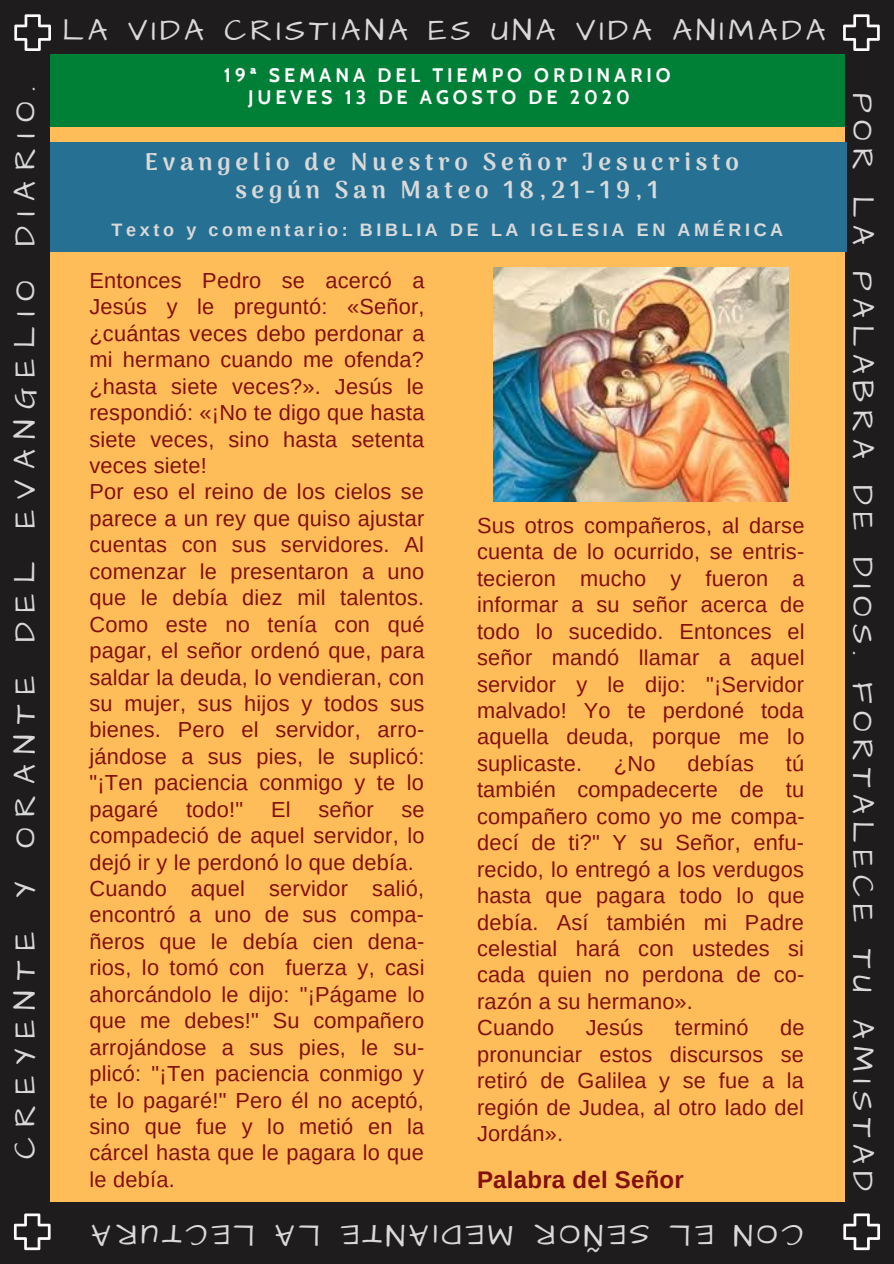
<style>
.page{position:relative;width:894px;height:1264px;background:#fff}
.page>*{position:absolute;margin:0;border:0;box-sizing:border-box;transform-origin:0 0}
.t1{font:30.9px "Architects Daughter";letter-spacing:.23em;color:#d9d9d9}
.t2{font:30.9px "Architects Daughter";letter-spacing:.345em;color:#d9d9d9}
.t3{font:30.9px "Architects Daughter";letter-spacing:.13em;color:#d9d9d9}
.t4{font:30.9px "Architects Daughter";letter-spacing:.125em;color:#d9d9d9}
.t5{font:900 24.15px/28px "Arima Madurai";letter-spacing:.2em;color:#d9d9d9;text-align:center}
.t6{font:700 24px "Arimo";letter-spacing:.01em;color:#840f0f}
.t7{font:21.75px/26.4px "Arimo";letter-spacing:.01em;color:#840f0f}
.t8{font:700 19.5px/22px "Cabin";letter-spacing:.2em;color:#fff}
.t9{font:700 18px "Arimo";letter-spacing:.2em;color:#d9d9d9}
</style>
<div class="page">
<div style="left:0;top:0;width:893px;height:1263px;background:#1e1c1c"></div>
<div style="left:51px;top:60px;width:794px;height:1141px;background:#ffbd59"></div>
<div style="left:51px;top:54px;width:793px;height:73px;background:#008037"></div>
<svg style="left:843px;top:14px;width:36px;height:37px"></svg>
<svg style="left:843px;top:1213px;width:36px;height:37px"></svg>
<svg style="left:14px;top:1213px;width:37px;height:37px"></svg>
<svg style="left:14px;top:14px;width:37px;height:37px"></svg>
<div style="left:51px;top:142px;width:795px;height:110px;background:#267093"></div>
<img style="left:493px;top:267px;width:295px;height:235px">
<h1 class="t2" style="left:4px;top:1159px;width:1074px;rotate:-90deg">CREYENTE Y ORANTE DEL EVANGELIO DIARIO.</h1>
<h1 class="t3" style="left:62px;top:10px;width:764px">LA VIDA CRISTIANA ES UNA VIDA ANIMADA</h1>
<p class="t8" style="left:248px;top:64px;width:424px;text-indent:-24px">19ª SEMANA DEL TIEMPO ORDINARIO<br>JUEVES 13 DE AGOSTO DE 2020</p>
<p class="t5" style="left:145px;top:147px;width:595px">Evangelio de Nuestro Señor Jesucristo según San Mateo 18,21-19,1</p>
<p class="t9" style="left:112px;top:220px;width:673px">Texto y comentario: BIBLIA DE LA IGLESIA EN AMÉRICA</p>
<p class="t7" style="left:89px;top:267px;width:336px">Entonces Pedro se acercó a<br>Jesús y le preguntó: «Señor, ¿cuántas veces debo perdonar a mi hermano cuando me ofenda? ¿hasta siete veces?». Jesús le respondió: «¡No te digo que hasta siete veces, sino hasta setenta veces siete!<br>Por eso el reino de los cielos se parece a un rey que quiso ajustar cuentas con sus servidores. Al comenzar le presentaron a uno que le debía diez mil talentos.<br>Como este no tenía con qué pagar, el señor ordenó que, para saldar la deuda, lo vendieran, con su mujer, sus hijos y todos sus bienes. Pero el servidor, arro&shy;jándose a sus pies, le suplicó: "¡Ten paciencia conmigo y te lo pagaré</p>
<p class="t7" style="left:186px;top:796px;width:59px">todo!"</p>
<p class="t7" style="left:271px;top:796px;width:21px">El</p>
<p class="t7" style="left:318px;top:796px;width:57px">señor</p>
<p class="t7" style="left:89px;top:796px;width:336px;text-indent:312px">se compadeció de aquel servidor, lo dejó ir y le perdonó lo que debía.<br>Cuando aquel servidor salió, encontró a uno de sus compa&shy;ñeros que le debía cien dena&shy;rios, lo tomó con fuerza y, casi ahorcándolo le dijo: "¡Págame lo que me debes!" Su compañero arrojándose a sus pies, le su&shy;plicó: "¡Ten paciencia conmigo y te lo pagaré!" Pero él no aceptó, sino que fue y lo metió en la cárcel hasta que le pagara lo que le debía.</p>
<p class="t7" style="left:477px;top:512px;width:329px;text-align:justify">Sus otros compañeros, al darse cuenta de lo ocurrido, se entris&shy;tecieron mucho y fueron a informar a su señor acerca de todo lo sucedido. Entonces el señor mandó llamar a aquel servidor y le dijo: "¡Servidor malvado! Yo te perdoné toda aquella deuda, porque me lo suplicaste.</p>
<p class="t7" style="left:477px;top:750px;width:329px;text-indent:308px">tú también compadecerte de tu compañero como yo me compa&shy;decí de ti?" Y su Señor, enfu&shy;recido, lo entregó a los verdugos hasta que pagara todo lo que debía. Así también mi Padre celestial hará con ustedes si cada quien no perdona de co&shy;razón a su hermano».<br>Cuando</p>
<p class="t7" style="left:613px;top:750px;width:43px">¿No</p>
<p class="t7" style="left:687px;top:750px;width:68px">debías</p>
<p class="t7" style="left:585px;top:1014px;width:59px">Jesús</p>
<p class="t7" style="left:674px;top:1014px;width:75px">terminó</p>
<p class="t7" style="left:477px;top:1014px;width:329px;text-align:justify;text-indent:303px">de pronunciar estos discursos se retiró de Galilea y se fue a la región de Judea, al otro lado del Jordán».</p>
<p class="t6" style="left:477px;top:1165px;width:208px">Palabra del Señor</p>
<h1 class="t4" style="left:255px;top:1255px;width:165px;rotate:-180deg">LECTURA</h1>
<h1 class="t1" style="left:320px;top:1255px;width:47px;rotate:-180deg">LA</h1>
<h1 class="t1" style="left:513px;top:1255px;width:174px;rotate:-180deg">MED AI NTE</h1>
<h1 class="t1" style="left:649px;top:1255px;width:117px;rotate:-180deg">SEÑOR</h1>
<h1 class="t1" style="left:713px;top:1255px;width:45px;rotate:-180deg">EL</h1>
<h1 class="t1" style="left:802px;top:1255px;width:71px;rotate:-180deg">CON</h1>
<h1 class="t1" style="left:883px;top:93px;width:1099px;rotate:90deg">POR LA PALABRA DE DIOS. FORTALECE TU AMISTAD</h1>
</div>
